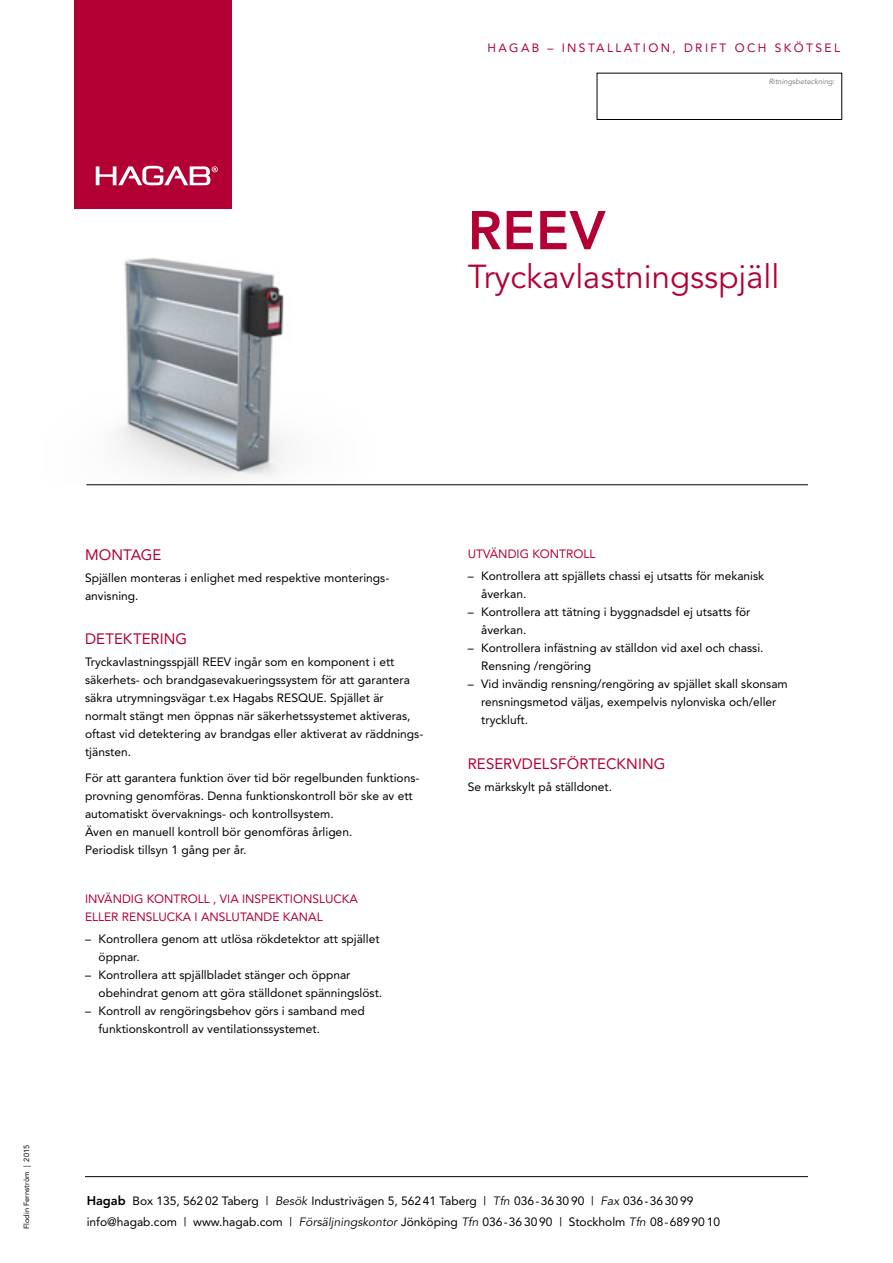
<style>
.page{position:relative;width:893px;height:1263px;background:#fff}
.page>*{position:absolute;margin:0;border:0;box-sizing:border-box;transform-origin:0 0}
.t1{font:800 54px "Avenir LT Std";color:#b30034}
.t2{font:33px "Avenir LT Std";color:#b30034}
.t3{font:15px "Avenir LT Std";letter-spacing:.005em;color:#b30034}
.t4{font:12px/18px "Avenir LT Std";color:#000}
.t5{font:12px/18px "Avenir LT Std";color:#b30034}
.t6{font:12px "Avenir LT Std";letter-spacing:.2em;color:#b30034}
.t7{font:7.5px "Avenir LT Std";color:#000}
.t8{font:italic 7.5px "Avenir LT Std";color:#707172}
.s1{font-weight:800;font-size:12.75px}
.s2{font-style:italic}
</style>
<div class="page">
<img style="left:118px;top:258px;width:167px;height:220px">
<div style="left:74px;top:0;width:158px;height:209px;background:#b30034"></div>
<svg style="left:96px;top:166px;width:122px;height:19px"></svg>
<hr style="left:86px;top:484px;width:722px;height:1px;background:#000">
<hr style="left:85px;top:1176px;width:723px;height:1px;background:#000">
<div style="left:597px;top:73px;width:245px;height:47px;border:1px solid #000"></div>
<p class="t6" style="left:487px;top:40px;width:354px">HAGAB – INSTALLATION, DRIFT OCH SKÖTSEL</p>
<p class="t8" style="left:769px;top:77px;width:68px">Ritningsbeteckning:</p>
<h1 class="t1" style="left:468px;top:199px;width:139px">REEV</h1>
<h2 class="t2" style="left:468px;top:258px;width:313px">Tryckavlastningsspjäll</h2>
<p class="t7" style="left:22px;top:1229px;width:86px;rotate:-90deg">Flodin Fernström | 2015</p>
<p class="t3" style="left:85px;top:546px;width:78px">MONTAGE</p>
<p class="t4" style="left:85px;top:569px;width:306px">Spjällen monteras i enlighet med respektive monterings&shy;anvisning.</p>
<p class="t3" style="left:85px;top:630px;width:104px">DETEKTERING</p>
<p class="t4" style="left:85px;top:653px;width:340px">Tryckavlastningsspjäll REEV ingår som en komponent i ett säkerhets- och brandgasevakueringssystem för att garantera säkra utrymningsvägar t.ex Hagabs RESQUE. Spjället är normalt stängt men öppnas när säkerhetssystemet aktiveras, oftast vid detektering av brandgas eller aktiverat av räddnings&shy;tjänsten.</p>
<p class="t4" style="left:85px;top:769px;width:336px">För att garantera funktion över tid bör regelbunden funktions&shy;provning genomföras. Denna funktionskontroll bör ske av ett automatiskt övervaknings- och kontrollsystem.<br>Även en manuell kontroll bör genomföras årligen.<br>Periodisk tillsyn 1 gång per år.</p>
<p class="t5" style="left:85px;top:890px;width:274px">INVÄNDIG KONTROLL , VIA INSPEKTIONSLUCKA<br>ELLER RENSLUCKA I ANSLUTANDE KANAL</p>
<p class="t4" style="left:99px;top:930px;width:283px;text-indent:-14px">– Kontrollera genom att utlösa rökdetektor att spjället öppnar.</p>
<p class="t4" style="left:99px;top:966px;width:285px;text-indent:-14px">– Kontrollera att spjällbladet stänger och öppnar obehindrat genom att göra ställdonet spänningslöst.</p>
<p class="t4" style="left:99px;top:1002px;width:268px;text-indent:-14px">– Kontroll av rengöringsbehov görs i samband med funktionskontroll av ventilationssystemet.</p>
<p class="t5" style="left:468px;top:545px;width:129px">UTVÄNDIG KONTROLL</p>
<p class="t4" style="left:481px;top:567px;width:285px;text-indent:-14px">– Kontrollera att spjällets chassi ej utsatts för mekanisk åverkan.</p>
<p class="t4" style="left:481px;top:603px;width:271px;text-indent:-14px">– Kontrollera att tätning i byggnadsdel ej utsatts för åverkan.</p>
<p class="t4" style="left:481px;top:639px;width:284px;text-indent:-14px">– Kontrollera infästning av ställdon vid axel och chassi.<br>Rensning /rengöring</p>
<p class="t4" style="left:481px;top:675px;width:308px;text-indent:-14px">– Vid invändig rensning/rengöring av spjället skall skonsam rensningsmetod väljas, exempelvis nylonviska och/eller tryckluft.</p>
<p class="t3" style="left:468px;top:755px;width:199px">RESERVDELSFÖRTECKNING</p>
<p class="t4" style="left:468px;top:778px;width:146px">Se märkskylt på ställdonet.</p>
<p class="t4" style="left:87px;top:1191px;width:635px;line-height:20.5px"><span class="s1">Hagab</span> Box 135, 562 02 Taberg <sup>|</sup> <span class="s2">Besök</span> Industrivägen 5, 562 41 Taberg <sup>|</sup> <span class="s2">Tfn</span> 036 - 36 30 90 <sup>|</sup> <span class="s2">Fax</span> 036- 36 30 99 info@hagab.com <sup>|</sup> www.hagab.com <sup>|</sup> <span class="s2">Försäljningskontor</span> Jönköping <span class="s2">Tfn</span> 036- 36 30 90 <sup>|</sup> Stockholm <span class="s2">Tfn</span> 08- 689 90 10</p>
</div>
